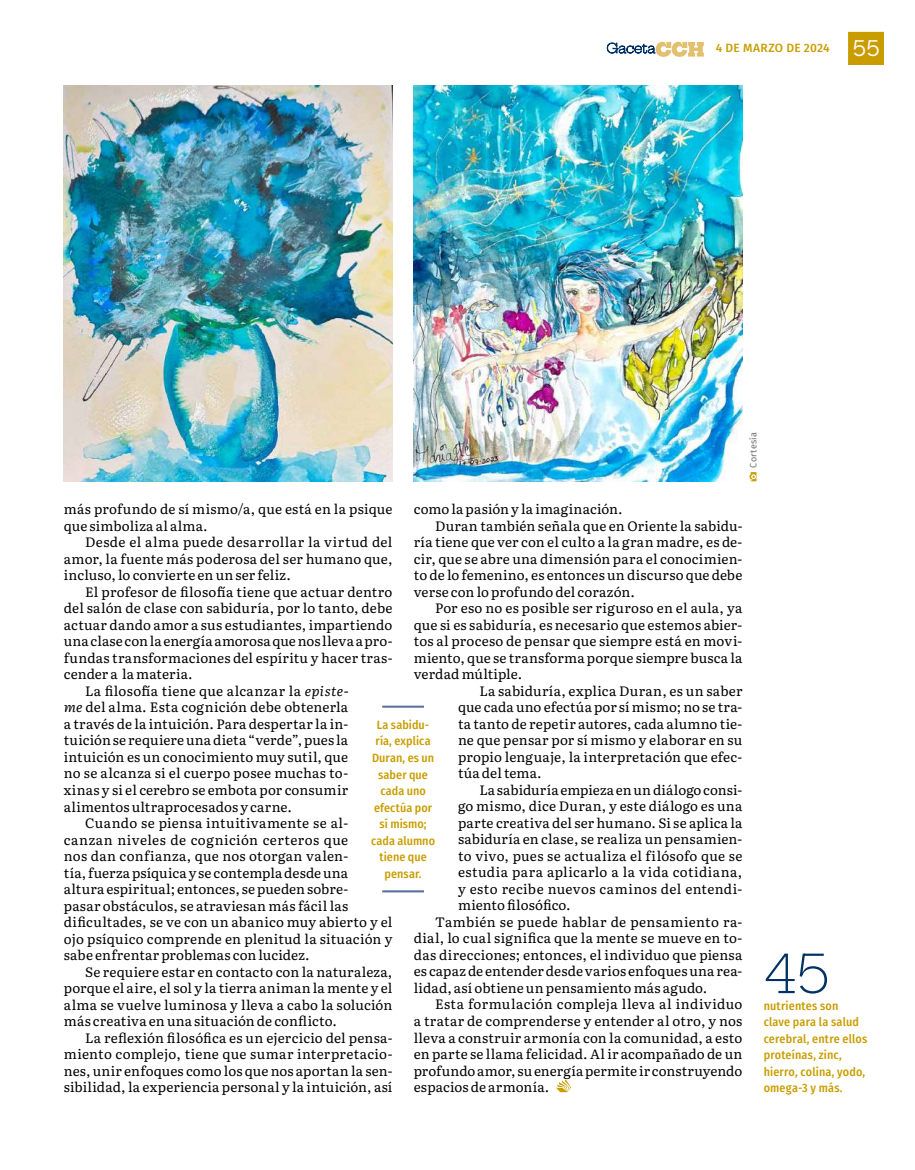
<style>
.page{position:relative;width:915px;height:1170px;background:#fff}
.page>*{position:absolute;margin:0;border:0;box-sizing:border-box;transform-origin:0 0}
.t1{font:300 52.5px "Hepta Slab";color:#003263}
.t2{font:13.5px/16.5px "Literata 18 pt";letter-spacing:.015em;color:#000}
.t3{font:13.5px "Literata 18 pt";letter-spacing:.035em;color:#000}
.t4{font:500 12px/16.5px "Fira Sans Condensed";letter-spacing:.015em;color:#c99d00}
.t5{font:500 12px "Fira Sans";letter-spacing:.025em;color:#c99d00}
.t6{font:9px "Fira Sans";letter-spacing:.025em;color:#706f6f}
.s1{font-family:"Hepta Slab";font-weight:400;font-size:21px;color:#fff}
.s2{font-style:italic}
</style>
<div class="page">
<img style="left:64px;top:85px;width:328px;height:396px">
<img style="left:413px;top:85px;width:329px;height:396px">
<svg style="left:749px;top:472px;width:7px;height:9px"></svg>
<hr style="left:382px;top:705px;width:42px;height:2px;background:#5a709c">
<hr style="left:382px;top:890px;width:42px;height:2px;background:#5a709c">
<svg style="left:556px;top:1079px;width:15px;height:13px"></svg>
<svg style="left:606px;top:41px;width:97px;height:16px"></svg>
<div style="left:847px;top:32px;width:36px;height:33px;background:#c99d00"></div>
<p class="t5" style="left:715px;top:39px;width:165px">4 DE MARZO DE 2024 <span class="s1">55</span></p>
<p class="t6" style="left:746px;top:467px;width:37px;rotate:-90deg">Cortesía</p>
<p class="t2" style="left:64px;top:500px;width:330px">más profundo de sí mismo/a, que está en la psique que simboliza al alma.</p>
<p class="t2" style="left:64px;top:533px;width:330px;text-align:justify;text-indent:21px">Desde el alma puede desarrollar la virtud del amor, la fuente más poderosa del ser humano que, incluso, lo convierte en un ser feliz.</p>
<p class="t2" style="left:85px;top:582px;width:309px">El profesor de filosofía tiene que actuar dentro</p>
<p class="t2" style="left:64px;top:599px;width:330px">del salón de clase con sabiduría, por lo tanto, debe</p>
<p class="t2" style="left:64px;top:615px;width:330px">actuar dando amor a sus estudiantes, impartiendo</p>
<p class="t2" style="left:64px;top:632px;width:330px">una clase con la energía amorosa que nos lleva a pro-</p>
<p class="t2" style="left:64px;top:648px;width:330px">fundas transformaciones del espíritu y hacer tras-</p>
<p class="t2" style="left:64px;top:665px;width:130px">cender a la materia.</p>
<p class="t2" style="left:85px;top:681px;width:266px">La filosofía tiene que alcanzar la <span class="s2">episte-</span></p>
<p class="t2" style="left:64px;top:698px;width:286px"><span class="s2">me</span> del alma. Esta cognición debe obtenerla</p>
<p class="t2" style="left:64px;top:714px;width:286px">a través de la intuición. Para despertar la in-</p>
<p class="t2" style="left:64px;top:731px;width:286px">tuición se requiere una dieta “verde”, pues la</p>
<p class="t2" style="left:64px;top:747px;width:286px">intuición es un conocimiento muy sutil, que</p>
<p class="t2" style="left:64px;top:764px;width:286px">no se alcanza si el cuerpo posee muchas to-</p>
<p class="t2" style="left:64px;top:780px;width:286px">xinas y si el cerebro se embota por consumir</p>
<p class="t2" style="left:64px;top:797px;width:230px">alimentos ultraprocesados y carne.</p>
<p class="t2" style="left:85px;top:813px;width:264px">Cuando se piensa intuitivamente se al-</p>
<p class="t3" style="left:64px;top:829px;width:286px">canzan niveles de cognición certeros que</p>
<p class="t2" style="left:64px;top:846px;width:286px">nos dan confianza, que nos otorgan valen-</p>
<p class="t2" style="left:64px;top:863px;width:286px">tía, fuerza psíquica y se contempla desde una</p>
<p class="t2" style="left:64px;top:879px;width:286px">altura espiritual; entonces, se pueden sobre-</p>
<p class="t2" style="left:64px;top:896px;width:286px">pasar obstáculos, se atraviesan más fácil las</p>
<p class="t2" style="left:64px;top:912px;width:330px">dificultades, se ve con un abanico muy abierto y el</p>
<p class="t2" style="left:64px;top:929px;width:330px">ojo psíquico comprende en plenitud la situación y</p>
<p class="t2" style="left:64px;top:945px;width:247px">sabe enfrentar problemas con lucidez.</p>
<p class="t2" style="left:85px;top:962px;width:309px">Se requiere estar en contacto con la naturaleza,</p>
<p class="t2" style="left:64px;top:978px;width:330px">porque el aire, el sol y la tierra animan la mente y el</p>
<p class="t2" style="left:64px;top:995px;width:330px">alma se vuelve luminosa y lleva a cabo la solución</p>
<p class="t2" style="left:64px;top:1011px;width:274px">más creativa en una situación de conflicto.</p>
<p class="t2" style="left:85px;top:1028px;width:309px">La reflexión filosófica es un ejercicio del pensa-</p>
<p class="t2" style="left:64px;top:1044px;width:330px">miento complejo, tiene que sumar interpretacio-</p>
<p class="t2" style="left:64px;top:1061px;width:330px">nes, unir enfoques como los que nos aportan la sen-</p>
<p class="t2" style="left:64px;top:1077px;width:330px">sibilidad, la experiencia personal y la intuición, así</p>
<p class="t2" style="left:413px;top:500px;width:210px">como la pasión y la imaginación.</p>
<p class="t2" style="left:435px;top:516px;width:309px">Duran también señala que en Oriente la sabidu-</p>
<p class="t2" style="left:413px;top:533px;width:330px">ría tiene que ver con el culto a la gran madre, es de-</p>
<p class="t2" style="left:413px;top:549px;width:330px">cir, que se abre una dimensión para el conocimien-</p>
<p class="t2" style="left:413px;top:566px;width:330px">to de lo femenino, es entonces un discurso que debe</p>
<p class="t2" style="left:413px;top:582px;width:222px">verse con lo profundo del corazón.</p>
<p class="t2" style="left:435px;top:599px;width:309px">Por eso no es posible ser riguroso en el aula, ya</p>
<p class="t2" style="left:413px;top:615px;width:330px">que si es sabiduría, es necesario que estemos abier-</p>
<p class="t2" style="left:413px;top:632px;width:330px">tos al proceso de pensar que siempre está en movi-</p>
<p class="t2" style="left:413px;top:648px;width:330px">miento, que se transforma porque siempre busca la</p>
<p class="t2" style="left:413px;top:665px;width:110px">verdad múltiple.</p>
<p class="t2" style="left:479px;top:681px;width:264px">La sabiduría, explica Duran, es un saber</p>
<p class="t2" style="left:458px;top:698px;width:286px">que cada uno efectúa por sí mismo; no se tra-</p>
<p class="t2" style="left:458px;top:714px;width:286px">ta tanto de repetir autores, cada alumno tie-</p>
<p class="t2" style="left:458px;top:731px;width:286px">ne que pensar por sí mismo y elaborar en su</p>
<p class="t2" style="left:458px;top:747px;width:286px">propio lenguaje, la interpretación que efec-</p>
<p class="t2" style="left:458px;top:764px;width:85px">túa del tema.</p>
<p class="t2" style="left:479px;top:780px;width:264px">La sabiduría empieza en un diálogo consi-</p>
<p class="t2" style="left:458px;top:797px;width:286px">go mismo, dice Duran, y este diálogo es una</p>
<p class="t2" style="left:458px;top:813px;width:286px">parte creativa del ser humano. Si se aplica la</p>
<p class="t2" style="left:458px;top:830px;width:286px">sabiduría en clase, se realiza un pensamien-</p>
<p class="t2" style="left:458px;top:846px;width:286px">to vivo, pues se actualiza el filósofo que se</p>
<p class="t3" style="left:458px;top:862px;width:286px">estudia para aplicarlo a la vida cotidiana,</p>
<p class="t2" style="left:458px;top:879px;width:286px">y esto recibe nuevos caminos del entendi-</p>
<p class="t2" style="left:458px;top:896px;width:114px">miento filosófico.</p>
<p class="t2" style="left:435px;top:912px;width:309px">También se puede hablar de pensamiento ra-</p>
<p class="t2" style="left:413px;top:929px;width:330px">dial, lo cual significa que la mente se mueve en to-</p>
<p class="t2" style="left:413px;top:945px;width:330px">das direcciones; entonces, el individuo que piensa</p>
<p class="t2" style="left:413px;top:962px;width:330px">es capaz de entender desde varios enfoques una rea-</p>
<p class="t2" style="left:413px;top:978px;width:295px">lidad, así obtiene un pensamiento más agudo.</p>
<p class="t2" style="left:435px;top:995px;width:309px">Esta formulación compleja lleva al individuo</p>
<p class="t2" style="left:413px;top:1011px;width:330px">a tratar de comprenderse y entender al otro, y nos</p>
<p class="t2" style="left:413px;top:1028px;width:330px">lleva a construir armonía con la comunidad, a esto</p>
<p class="t2" style="left:413px;top:1044px;width:330px">en parte se llama felicidad. Al ir acompañado de un</p>
<p class="t2" style="left:413px;top:1061px;width:330px">profundo amor, su energía permite ir construyendo</p>
<p class="t2" style="left:413px;top:1077px;width:137px">espacios de armonía.</p>
<p class="t4" style="left:371px;top:716px;width:65px;text-align:center">La sabidu&shy;ría, explica<br>Duran, es un saber que cada uno efectúa por sí mismo; cada alumno tiene que pensar.</p>
<h1 class="t1" style="left:763px;top:929px;width:68px">45</h1>
<p class="t4" style="left:763px;top:996px;width:105px">nutrientes son clave para la salud cerebral, entre ellos proteínas, zinc, hierro, colina, yodo, omega-3 y más.</p>
</div>
